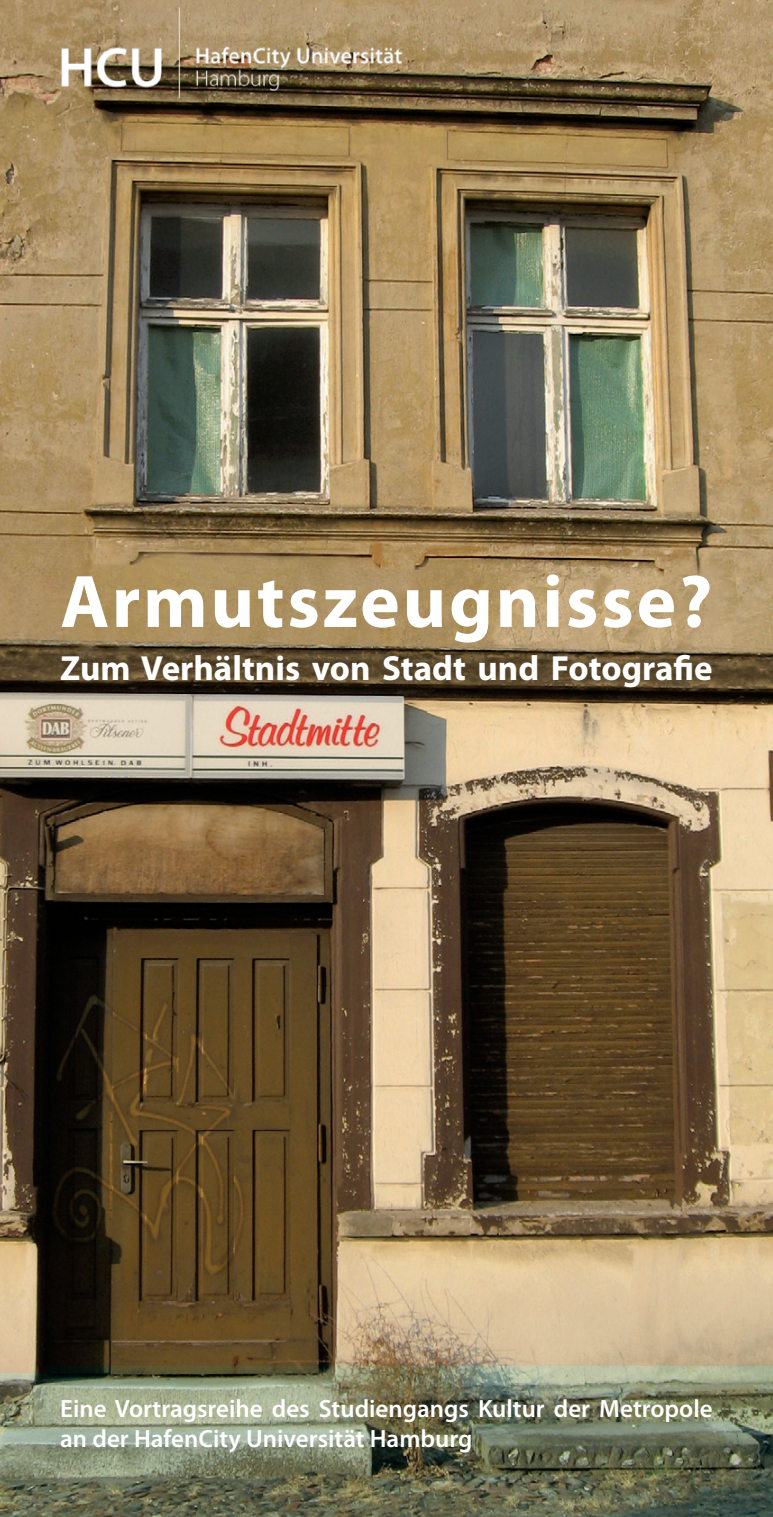
<style>
.page{position:relative;width:773px;height:1517px;background:#fff}
.page>*{position:absolute;margin:0;border:0;box-sizing:border-box;transform-origin:0 0}
.t1{font:700 75px "Myriad Pro";letter-spacing:.035em;color:#fff}
.t2{font:700 35px "Myriad Pro";color:#fff}
.t3{font:600 25px/30px "Myriad Pro";color:#fff}
</style>
<div class="page">
<img style="left:0;top:0;width:772px;height:1517px">
<img style="left:18px;top:0;width:436px;height:135px">
<h1 class="t1" style="left:60px;top:553px;width:653px">Armutszeugnisse?</h1>
<h2 class="t2" style="left:60px;top:645px;width:653px">Zum Verhältnis von Stadt und Fotografie</h2>
<p class="t3" style="left:60px;top:1393px;width:653px">Eine Vortragsreihe des Studiengangs Kultur der Metropole an der HafenCity Universität Hamburg</p>
</div>
